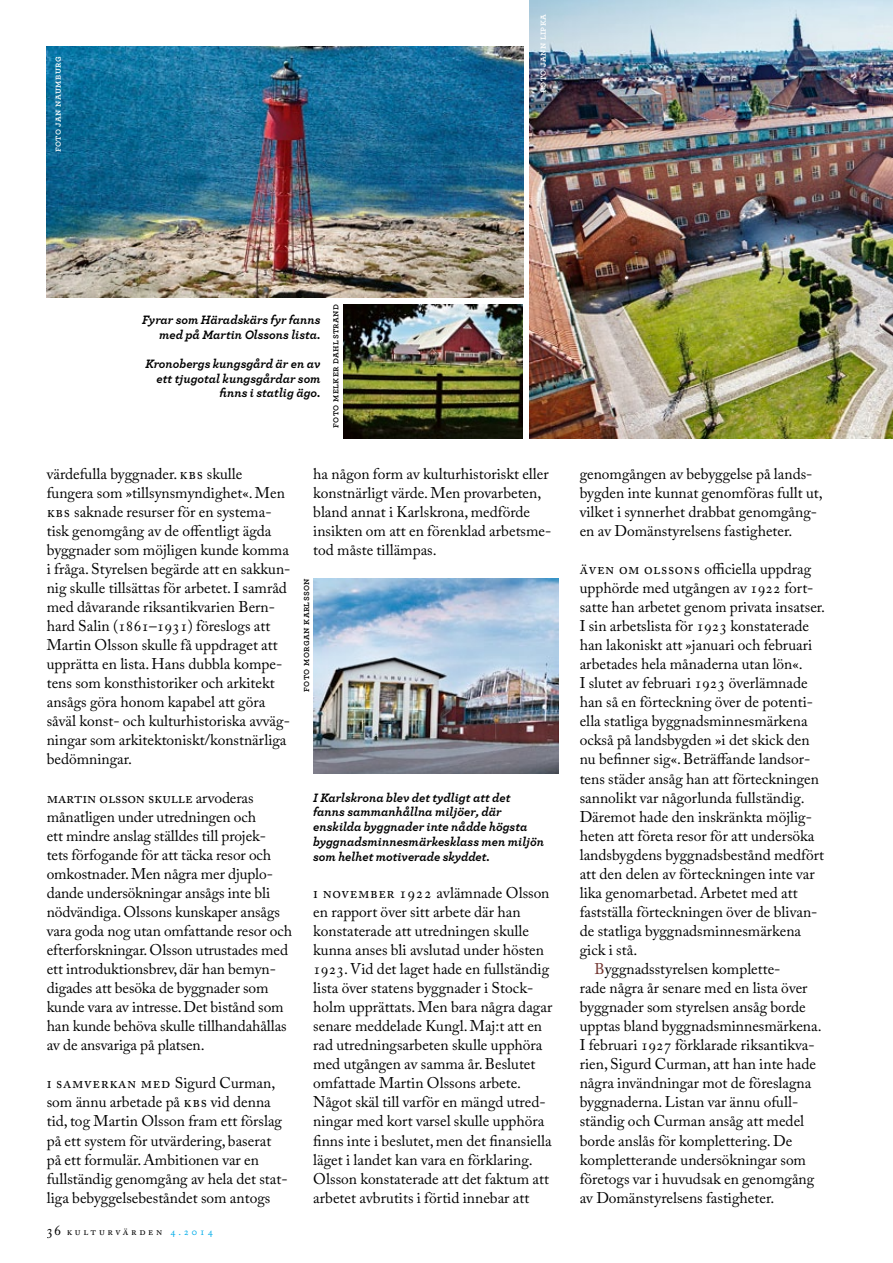
<style>
.page{position:relative;width:893px;height:1263px;background:#fff}
.page>*{position:absolute;margin:0;border:0;box-sizing:border-box;transform-origin:0 0}
.t1{font:15.45px/19px "Adobe Caslon Pro";color:#000}
.t2{font:15.45px "Adobe Caslon Pro";letter-spacing:.04em;color:#000}
.t3{font:italic 700 12.75px/14.7px "Archer";color:#000;text-align:right}
.t4{font:10.5px "Adobe Caslon Pro";letter-spacing:.255em;color:#000}
.t5{font:600 9.75px "Archer";letter-spacing:.04em;color:#000}
.t6{font:600 9.75px "Archer";letter-spacing:.035em;color:#fff}
.s1{font-size:14.25px}
.s2{color:#00ace9}
.s3{color:#6f312c}
</style>
<div class="page">
<img style="left:47px;top:47px;width:476px;height:251px">
<img style="left:313px;top:578px;width:245px;height:196px">
<img style="left:529px;top:0;width:364px;height:438px">
<img style="left:344px;top:304px;width:179px;height:134px">
<p class="t6" style="left:50px;top:152px;width:98px;rotate:-90deg">foto Jan Naumburg</p>
<p class="t6" style="left:535px;top:93px;width:80px;rotate:-90deg">foto jann lipka</p>
<p class="t3" style="left:142px;top:311px;width:180px">Fyrar som Häradskärs fyr fanns med på Martin Olssons lista.</p>
<p class="t3" style="left:145px;top:355px;width:177px">Kronobergs kungsgård är en av ett tjugotal kungsgårdar som finns i statlig ägo.</p>
<p class="t5" style="left:328px;top:428px;width:125px;rotate:-90deg">foto Melker Dahlstrand</p>
<p class="t1" style="left:47px;top:464px;width:245px">värdefulla byggnader. KBS skulle fungera som »tillsynsmyndighet«. Men KBS saknade resurser för en systema&shy;tisk genomgång av de offentligt ägda byggnader som möjligen kunde komma i fråga. Styrelsen begärde att en sakkun&shy;nig skulle tillsättas för arbetet. I samråd med dåvarande riksantikvarien Bern&shy;hard Salin (1861–1931) föreslogs att Martin Olsson skulle få uppdraget att upprätta en lista. Hans dubbla kompe&shy;tens som konsthistoriker och arkitekt ansågs göra honom kapabel att göra såväl konst- och kulturhistoriska avväg&shy;ningar som arkitektoniskt/konstnärliga bedömningar.</p>
<p class="t1" style="left:47px;top:788px;width:247px">Martin Olsson skulle arvoderas månatligen under utredningen och<br>ett mindre anslag ställdes till projek-<br>tets förfogande för att täcka resor och omkostnader. Men några mer djuplo&shy;dande undersökningar ansågs inte bli nödvändiga. Olssons kunskaper ansågs vara goda nog utan omfattande resor och efterforskningar. Olsson utrustades med ett introduktionsbrev, där han bemyn&shy;digades att besöka de byggnader som kunde vara av intresse. Det bistånd som han kunde behöva skulle tillhandahållas av de ansvariga på platsen.</p>
<p class="t1" style="left:47px;top:1073px;width:242px">I samverkan med Sigurd Curman, som ännu arbetade på KBS vid denna tid, tog Martin Olsson fram ett förslag på ett system för utvärdering, baserat på ett formulär. Ambitionen var en fullständig genomgång av hela det stat&shy;liga bebyggelsebeståndet som antogs</p>
<p class="t4" style="left:47px;top:1225px;width:168px"><span class="s1">36</span> kulturvärden <span class="s2">4.2014</span></p>
<p class="t1" style="left:313px;top:464px;width:240px">ha någon form av kulturhistoriskt eller konstnärligt värde. Men provarbeten, bland annat i Karlskrona, medförde insikten om att en förenklad arbetsme&shy;tod måste tillämpas.</p>
<p class="t5" style="left:298px;top:692px;width:115px;rotate:-90deg">foto Morgan Karlsson</p>
<p class="t3" style="left:313px;top:789px;width:232px;text-align:left">I Karlskrona blev det tydligt att det fanns sammanhållna miljöer, där enskilda byggnader inte nådde högsta byggnadsminnesmärkesklass men miljön som helhet motiverade skyddet.</p>
<p class="t1" style="left:313px;top:883px;width:241px">I november 1922 avlämnade Olsson en rapport över sitt arbete där han konstaterade att utredningen skulle kunna anses bli avslutad under hösten 1923. Vid det laget hade en fullständig lista över statens byggnader i Stock&shy;holm upprättats. Men bara några dagar senare meddelade Kungl. Maj:t att en rad utredningsarbeten skulle upphöra med utgången av samma år. Beslutet omfattade Martin Olssons arbete.<br>Något skäl till varför en mängd utred&shy;ningar med kort varsel skulle upphöra finns inte i beslutet, men det finansiella läget i landet kan vara en förklaring.<br>Olsson konstaterade att det faktum att arbetet avbrutits i förtid innebar att</p>
<p class="t1" style="left:580px;top:464px;width:245px">genomgången av bebyggelse på lands&shy;bygden inte kunnat genomföras fullt ut, vilket i synnerhet drabbat genomgång&shy;en av Domänstyrelsens fastigheter.</p>
<p class="t2" style="left:580px;top:560px;width:233px">Även om Olssons officiella uppdrag</p>
<p class="t1" style="left:580px;top:578px;width:235px">upphörde med utgången av 1922 fort-</p>
<p class="t1" style="left:580px;top:597px;width:247px">satte han arbetet genom privata insatser.</p>
<p class="t1" style="left:580px;top:616px;width:231px">I sin arbetslista för 1923 konstaterade</p>
<p class="t1" style="left:580px;top:635px;width:234px">han lakoniskt att »januari och februari</p>
<p class="t1" style="left:580px;top:654px;width:225px">arbetades hela månaderna utan lön«.</p>
<p class="t1" style="left:580px;top:673px;width:229px">I slutet av februari 1923 överlämnade</p>
<p class="t1" style="left:580px;top:692px;width:235px">han så en förteckning över de potenti-</p>
<p class="t1" style="left:580px;top:711px;width:229px">ella statliga byggnadsminnesmärkena</p>
<p class="t1" style="left:580px;top:730px;width:231px">också på landsbygden »i det skick den</p>
<p class="t1" style="left:580px;top:750px;width:232px">nu befinner sig«. Beträffande landsor-</p>
<p class="t1" style="left:580px;top:769px;width:241px">tens städer ansåg han att förteckningen</p>
<p class="t1" style="left:580px;top:788px;width:226px">sannolikt var någorlunda fullständig.</p>
<p class="t1" style="left:580px;top:807px;width:234px">Däremot hade den inskränkta möjlig-</p>
<p class="t1" style="left:580px;top:826px;width:236px">heten att företa resor för att undersöka</p>
<p class="t1" style="left:580px;top:845px;width:246px">landsbygdens byggnadsbestånd medfört</p>
<p class="t1" style="left:580px;top:864px;width:236px">att den delen av förteckningen inte var</p>
<p class="t1" style="left:580px;top:883px;width:219px">lika genomarbetad. Arbetet med att</p>
<p class="t1" style="left:580px;top:902px;width:239px">fastställa förteckningen över de blivan-</p>
<p class="t1" style="left:580px;top:921px;width:223px">de statliga byggnadsminnesmärkena</p>
<p class="t1" style="left:580px;top:940px;width:59px">gick i stå.</p>
<p class="t1" style="left:595px;top:959px;width:187px"><span class="s3">B</span>yggnadsstyrelsen komplette-</p>
<p class="t1" style="left:580px;top:978px;width:229px">rade några år senare med en lista över</p>
<p class="t1" style="left:580px;top:997px;width:228px">byggnader som styrelsen ansåg borde</p>
<p class="t1" style="left:580px;top:1016px;width:243px">upptas bland byggnadsminnesmärkena.</p>
<p class="t1" style="left:580px;top:1035px;width:236px">I februari 1927 förklarade riksantikva-</p>
<p class="t1" style="left:580px;top:1054px;width:238px">rien, Sigurd Curman, att han inte hade</p>
<p class="t1" style="left:580px;top:1073px;width:233px">några invändningar mot de föreslagna</p>
<p class="t1" style="left:580px;top:1092px;width:220px">byggnaderna. Listan var ännu ofull-</p>
<p class="t1" style="left:580px;top:1111px;width:226px">ständig och Curman ansåg att medel</p>
<p class="t1" style="left:580px;top:1131px;width:214px">borde anslås för komplettering. De</p>
<p class="t1" style="left:580px;top:1150px;width:228px">kompletterande undersökningar som</p>
<p class="t1" style="left:580px;top:1169px;width:236px">företogs var i huvudsak en genomgång</p>
<p class="t1" style="left:580px;top:1188px;width:196px">av Domänstyrelsens fastigheter.</p>
</div>
